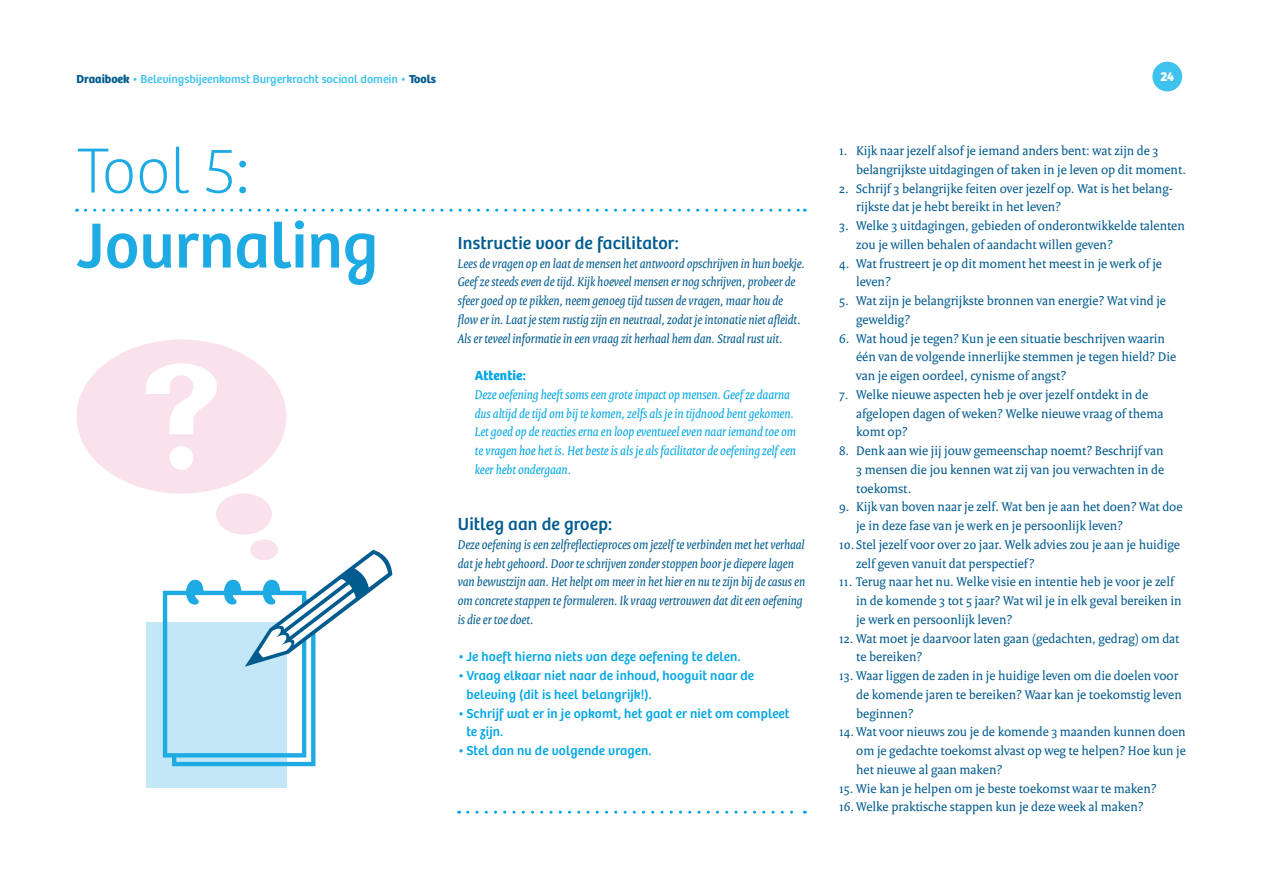
<style>
.page{position:relative;width:1263px;height:893px;background:#fff}
.page>*{position:absolute;margin:0;border:0;box-sizing:border-box;transform-origin:0 0}
._4__Basis_KOP{font:66px "Bree";color:#1eaae2}
._4__Basis_KOP-2{font:100 66px "Bree";color:#1eaae2}
.subkop{font:18px "Bree";letter-spacing:.01em;color:#005b8f}
.body_inspring_4{font:13.5px/18.8px "Rijksoverheid Serif";color:#005b8f}
.body{font:italic 13.5px/18.8px "Rijksoverheid Serif";color:#005b8f}
.body-2{font:italic 13.5px/18.8px "Rijksoverheid Serif";color:#00a6e4}
.subkop-2{font:13.5px/18.8px "Bree";letter-spacing:.01em;color:#00a6e4}
.subkop-3{font:700 13.5px "Bree";letter-spacing:.01em;color:#00a6e4}
.t1{font:700 13.5px "Bree";color:#fff}
.t2{font:12px "Bree";color:#3fc2ed}
.s1{font-weight:700;color:#005b8f}
</style>
<div class="page">
<div style="left:1152px;top:62px;width:30px;height:29px;background:#3fc2ed;border-radius:50%"></div>
<div style="left:146px;top:622px;width:140px;height:166px;background:#c4e7f8"></div>
<svg style="left:86px;top:209px;width:719px;height:3px"></svg>
<svg style="left:163px;top:550px;width:229px;height:216px"></svg>
<svg style="left:468px;top:811px;width:337px;height:3px"></svg>
<div style="left:77px;top:339px;width:209px;height:155px;background:#fae2ed;border-radius:50%"></div>
<div style="left:216px;top:494px;width:56px;height:41px;background:#fae2ed;border-radius:50%"></div>
<div style="left:250px;top:540px;width:28px;height:20px;background:#fae2ed;border-radius:50%"></div>
<svg style="left:146px;top:363px;width:71px;height:107px"></svg>
<p class="t2" style="left:77px;top:72px;width:361px"><span class="s1">Draaiboek</span> • Belevingsbijeenkomst Burgerkracht sociaal domein • <span class="s1">Tools</span></p>
<p class="t1" style="left:1160px;top:69px;width:15px">24</p>
<p class="_4__Basis_KOP-2" style="left:77px;top:133px;width:174px">Tool 5:</p>
<p class="_4__Basis_KOP" style="left:77px;top:206px;width:303px">Journaling</p>
<p class="subkop" style="left:458px;top:232px;width:222px">Instructie voor de facilitator:</p>
<p class="body" style="left:458px;top:254px;width:349px">Lees de vragen op en laat de mensen het antwoord opschrijven in hun boekje.<br>Geef ze steeds even de tijd. Kijk hoeveel mensen er nog schrijven, probeer de sfeer goed op te pikken, neem genoeg tijd tussen de vragen, maar hou de flow er in. Laat je stem rustig zijn en neutraal, zodat je intonatie niet afleidt.<br>Als er teveel informatie in een vraag zit herhaal hem dan. Straal rust uit.</p>
<p class="subkop-3" style="left:475px;top:367px;width:52px">Attentie:</p>
<p class="body-2" style="left:475px;top:385px;width:323px">Deze oefening heeft soms een grote impact op mensen. Geef ze daarna dus altijd de tijd om bij te komen, zelfs als je in tijdnood bent gekomen.<br>Let goed op de reacties erna en loop eventueel even naar iemand toe om te vragen hoe het is. Het beste is als je als facilitator de oefening zelf een keer hebt ondergaan.</p>
<p class="subkop" style="left:458px;top:513px;width:156px">Uitleg aan de groep:</p>
<p class="body" style="left:458px;top:535px;width:349px">Deze oefening is een zelfreflectieproces om jezelf te verbinden met het verhaal dat je hebt gehoord. Door te schrijven zonder stoppen boor je diepere lagen van bewustzijn aan. Het helpt om meer in het hier en nu te zijn bij de casus en om concrete stappen te formuleren. Ik vraag vertrouwen dat dit een oefening is die er toe doet.</p>
<p class="subkop-2" style="left:458px;top:647px;width:284px">• Je hoeft hierna niets van deze oefening te delen.</p>
<p class="subkop-2" style="left:466px;top:666px;width:289px;text-indent:-9px">•Vraag elkaar niet naar de inhoud, hooguit naar de beleving (dit is heel belangrijk!).</p>
<p class="subkop-2" style="left:466px;top:704px;width:325px;text-indent:-9px">•Schrijf wat er in je opkomt, het gaat er niet om compleet te zijn.</p>
<p class="subkop-2" style="left:458px;top:741px;width:195px">•Stel dan nu de volgende vragen.</p>
<p class="body_inspring_4" style="left:856px;top:141px;width:332px;text-indent:-17px">1. Kijk naar jezelf alsof je iemand anders bent: wat zijn de 3 belangrijkste uitdagingen of taken in je leven op dit moment.</p>
<p class="body_inspring_4" style="left:856px;top:179px;width:318px;text-indent:-17px">2. Schrijf 3 belangrijke feiten over jezelf op. Wat is het belang&shy;rijkste dat je hebt bereikt in het leven?</p>
<p class="body_inspring_4" style="left:856px;top:216px;width:330px;text-indent:-17px">3. Welke 3 uitdagingen, gebieden of onderontwikkelde talenten zou je willen behalen of aandacht willen geven?</p>
<p class="body_inspring_4" style="left:856px;top:254px;width:307px;text-indent:-17px">4. Wat frustreert je op dit moment het meest in je werk of je leven?</p>
<p class="body_inspring_4" style="left:856px;top:291px;width:311px;text-indent:-17px">5. Wat zijn je belangrijkste bronnen van energie? Wat vind je geweldig?</p>
<p class="body_inspring_4" style="left:856px;top:329px;width:321px;text-indent:-17px">6. Wat houd je tegen? Kun je een situatie beschrijven waarin één van de volgende innerlijke stemmen je tegen hield? Die van je eigen oordeel, cynisme of angst?</p>
<p class="body_inspring_4" style="left:856px;top:385px;width:309px;text-indent:-17px">7. Welke nieuwe aspecten heb je over jezelf ontdekt in de afgelopen dagen of weken? Welke nieuwe vraag of thema komt op?</p>
<p class="body_inspring_4" style="left:856px;top:441px;width:309px;text-align:justify;text-indent:-17px">8. Denk aan wie jij jouw gemeenschap noemt? Beschrijf van 3 mensen die jou kennen wat zij van jou verwachten in de toekomst.</p>
<p class="body_inspring_4" style="left:856px;top:497px;width:328px;text-indent:-17px">9. Kijk van boven naar je zelf. Wat ben je aan het doen? Wat doe je in deze fase van je werk en je persoonlijk leven?</p>
<p class="body_inspring_4" style="left:856px;top:535px;width:325px;text-indent:-17px">10.Stel jezelf voor over 20 jaar. Welk advies zou je aan je huidige zelf geven vanuit dat perspectief?</p>
<p class="body_inspring_4" style="left:856px;top:572px;width:327px;text-indent:-17px">11. Terug naar het nu. Welke visie en intentie heb je voor je zelf in de komende 3 tot 5 jaar? Wat wil je in elk geval bereiken in je werk en persoonlijk leven?</p>
<p class="body_inspring_4" style="left:856px;top:629px;width:325px;text-indent:-17px">12. Wat moet je daarvoor laten gaan (gedachten, gedrag) om dat te bereiken?</p>
<p class="body_inspring_4" style="left:856px;top:666px;width:327px;text-indent:-17px">13. Waar liggen de zaden in je huidige leven om die doelen voor de komende jaren te bereiken? Waar kan je toekomstig leven beginnen?</p>
<p class="body_inspring_4" style="left:856px;top:722px;width:331px;text-align:justify;text-indent:-17px">14.Wat voor nieuws zou je de komende 3 maanden kunnen doen om je gedachte toekomst alvast op weg te helpen? Hoe kun je het nieuwe al gaan maken?</p>
<p class="body_inspring_4" style="left:839px;top:779px;width:319px">15. Wie kan je helpen om je beste toekomst waar te maken?</p>
<p class="body_inspring_4" style="left:839px;top:797px;width:306px">16.Welke praktische stappen kun je deze week al maken?</p>
</div>
